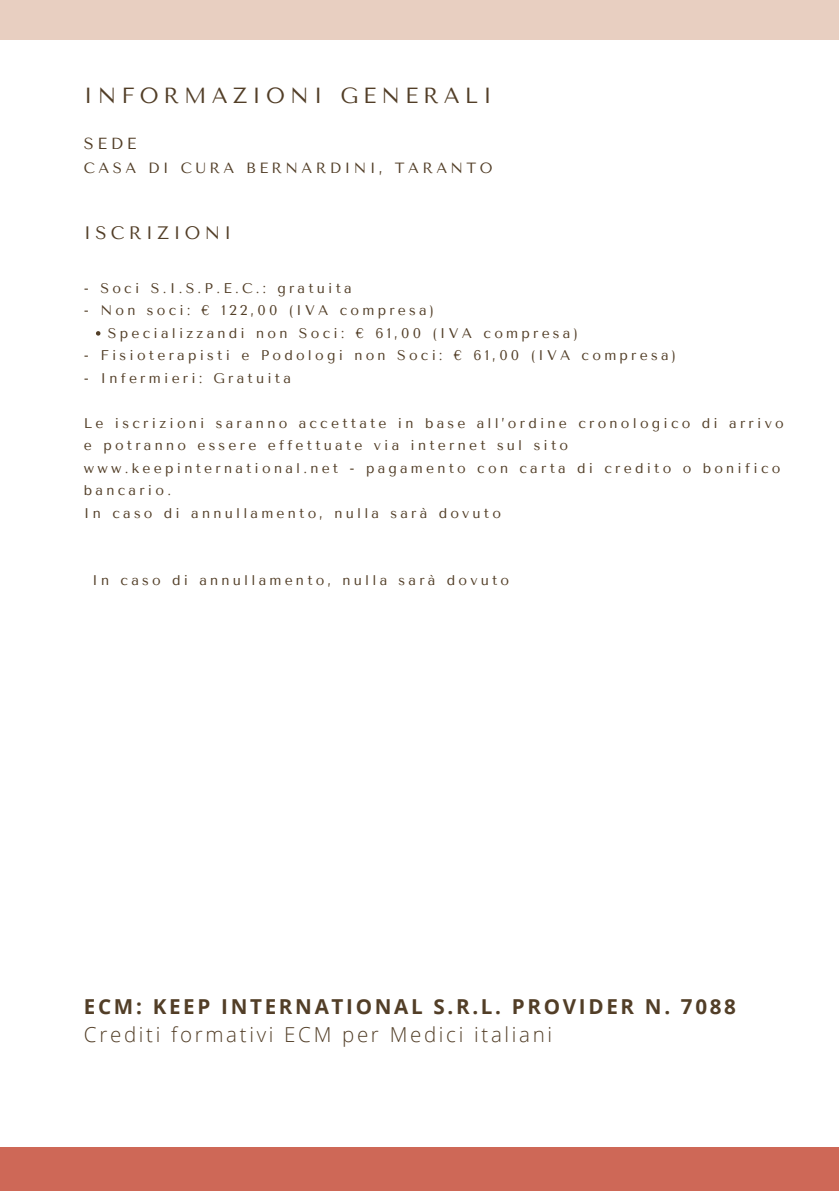
<style>
.page{position:relative;width:839px;height:1191px;background:#fff}
.page>*{position:absolute;margin:0;border:0;box-sizing:border-box;transform-origin:0 0}
.t1{font:21.8px "Tenor Sans";letter-spacing:.23em;color:#523e27}
.t2{font:700 20.6px "Open Sans";letter-spacing:.13em;color:#523e27}
.t3{font:300 20.6px "Open Sans";letter-spacing:.13em;color:#523e27}
.t4{font:18px "Tenor Sans";letter-spacing:.23em;color:#523e27}
.t5{font:16px "Tenor Sans";color:#523e27}
.t6{font:14.8px "Tenor Sans";letter-spacing:.23em;color:#523e27}
.t7{font:14px/22.6px "Tenor Sans";letter-spacing:.23em;color:#523e27}
</style>
<div class="page">
<svg style="left:96px;top:331px;width:4px;height:5px"></svg>
<div style="left:0;top:1147px;width:838px;height:44px;background:#ce6857"></div>
<div style="left:0;top:0;width:838px;height:39px;background:#e8cfc1"></div>
<h1 class="t1" style="left:84px;top:83px;width:409px">INFORMAZIONI GENERALI</h1>
<p class="t5" style="left:84px;top:134px;width:54px">SEDE</p>
<p class="t6" style="left:84px;top:160px;width:410px">CASA DI CURA BERNARDINI, TARANTO</p>
<p class="t4" style="left:84px;top:223px;width:149px">ISCRIZIONI</p>
<p class="t7" style="left:84px;top:277px;width:269px">- Soci S.I.S.P.E.C.: gratuita</p>
<p class="t7" style="left:84px;top:299px;width:351px">- Non soci: € 122,00 (IVA compresa)</p>
<p class="t7" style="left:84px;top:344px;width:593px">- Fisioterapisti e Podologi non Soci: € 61,00 (IVA compresa)</p>
<p class="t7" style="left:84px;top:367px;width:208px">- Infermieri: Gratuita</p>
<p class="t7" style="left:84px;top:412px;width:701px">Le iscrizioni saranno accettate in base all’ordine cronologico di arrivo e potranno essere effettuate via internet sul sito www.keepinternational.net - pagamento con carta di credito o bonifico bancario.<br>In caso di annullamento, nulla sarà dovuto</p>
<p class="t7" style="left:108px;top:322px;width:471px">Specializzandi non Soci: € 61,00 (IVA compresa)</p>
<p class="t7" style="left:92px;top:569px;width:418px">In caso di annullamento, nulla sarà dovuto</p>
<h2 class="t2" style="left:84px;top:992px;width:653px">ECM: KEEP INTERNATIONAL S.R.L. PROVIDER N. 7088</h2>
<h2 class="t3" style="left:84px;top:1020px;width:470px">Crediti formativi ECM per Medici italiani</h2>
</div>
